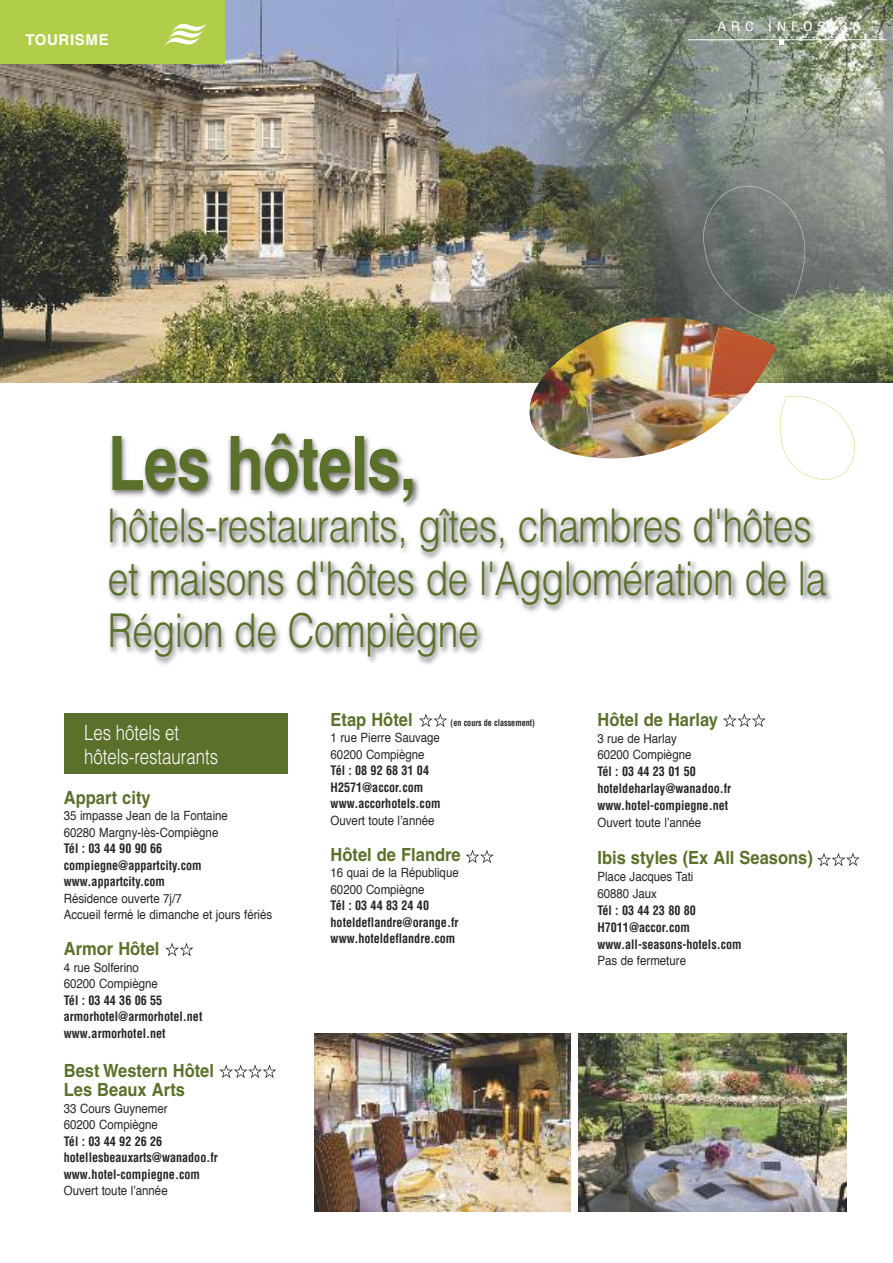
<style>
.page{position:relative;width:893px;height:1263px;background:#fff}
.page>*{position:absolute;margin:0;border:0;box-sizing:border-box;transform-origin:0 0}
.t1{font:700 75px "Helvetica";letter-spacing:-.01em;color:#5b712b;scale:.8 1}
.t2{font:300 46.5px/52.5px "Helvetica";letter-spacing:-.01em;color:#5b712b;scale:.8 1}
.t3{font:300 21px/24px "Helvetica";color:#fff;scale:.8 1}
.t4{font:700 18.15px/19.5px "Helvetica";color:#5b712b;scale:.91 1}
.t5{font:700 15px "Helvetica";letter-spacing:.045em;color:#fff}
.t6{font:700 condensed 12.75px/16.5px "Helvetica";color:#272627;scale:.95 1}
.t7{font:12.75px/16.5px "Helvetica";color:#272627;scale:.9 1}
.t8{font:condensed 12.6px "Helvetica";letter-spacing:.3em;color:#fff;scale:1.25 1}
.t9{font:700 condensed 9px "Helvetica";color:#272627;scale:.9 1}
</style>
<div class="page">
<img style="left:0;top:0;width:893px;height:383px">
<div style="left:0;top:0;width:225px;height:64px;background:#b1ce4a"></div>
<hr style="left:688px;top:40px;width:198px;height:1px;background:#fff">
<svg style="left:780px;top:41px;width:4px;height:4px"></svg>
<svg style="left:164px;top:23px;width:43px;height:23px"></svg>
<div style="left:64px;top:713px;width:223px;height:61px;background:#5b712b"></div>
<img style="left:578px;top:1033px;width:268px;height:179px">
<img style="left:315px;top:1034px;width:255px;height:177px">
<img style="left:108px;top:432px;width:724px;height:233px">
<img style="left:529px;top:317px;width:247px;height:142px">
<svg style="left:701px;top:184px;width:107px;height:139px;background:#6c746f"></svg>
<svg style="left:779px;top:396px;width:76px;height:85px"></svg>
<svg style="left:219px;top:1064px;width:57px;height:14px"></svg>
<svg style="left:723px;top:713px;width:43px;height:14px"></svg>
<svg style="left:817px;top:852px;width:43px;height:14px"></svg>
<svg style="left:165px;top:942px;width:28px;height:14px"></svg>
<svg style="left:466px;top:849px;width:28px;height:14px"></svg>
<svg style="left:419px;top:713px;width:28px;height:14px"></svg>
<p class="t5" style="left:26px;top:34px;width:85px">TOURISME</p>
<p class="t8" style="left:717px;top:21px;width:116px">ARC INFOS 38</p>
<h1 class="t1" style="left:108px;top:436px;width:387px">Les hôtels,</h1>
<h2 class="t2" style="left:108px;top:500px;width:900px">hôtels-restaurants, gîtes, chambres d'hôtes et maisons d'hôtes de l'Agglomération de la<br>Région de Compiègne</h2>
<h3 class="t3" style="left:84px;top:720px;width:169px">Les hôtels et hôtels-restaurants</h3>
<h3 class="t4" style="left:64px;top:789px;width:97px">Appart city</h3>
<p class="t7" style="left:64px;top:808px;width:184px">35 impasse Jean de la Fontaine<br>60280 Margny-lès-Compiègne</p>
<p class="t6" style="left:64px;top:841px;width:147px">Tél : 03 44 90 90 66 compiegne@appartcity.com www.appartcity.com</p>
<p class="t7" style="left:64px;top:891px;width:233px">Résidence ouverte 7j/7<br>Accueil fermé le dimanche et jours fériés</p>
<h3 class="t4" style="left:64px;top:941px;width:107px">Armor Hôtel</h3>
<p class="t7" style="left:64px;top:960px;width:106px">4 rue Solferino<br>60200 Compiègne</p>
<p class="t6" style="left:64px;top:993px;width:147px">Tél : 03 44 36 06 55 armorhotel@armorhotel.net www.armorhotel.net</p>
<h3 class="t4" style="left:64px;top:1062px;width:167px">Best Western Hôtel<br>Les Beaux Arts</h3>
<p class="t7" style="left:64px;top:1101px;width:117px">33 Cours Guynemer<br>60200 Compiègne</p>
<p class="t6" style="left:64px;top:1134px;width:164px">Tél : 03 44 92 26 26 hotellesbeauxarts@wanadoo.fr www.hotel-compiegne.com</p>
<p class="t7" style="left:64px;top:1183px;width:117px">Ouvert toute l’année</p>
<h3 class="t4" style="left:331px;top:711px;width:92px">Etap Hôtel</h3>
<p class="t7" style="left:331px;top:730px;width:123px">1 rue Pierre Sauvage<br>60200 Compiègne</p>
<p class="t6" style="left:331px;top:763px;width:117px">Tél : 08 92 68 31 04<br>H2571@accor.com www.accorhotels.com</p>
<p class="t7" style="left:331px;top:813px;width:117px">Ouvert toute l’année</p>
<h3 class="t4" style="left:331px;top:846px;width:145px">Hôtel de Flandre</h3>
<p class="t7" style="left:331px;top:865px;width:144px">16 quai de la République<br>60200 Compiègne</p>
<p class="t6" style="left:331px;top:898px;width:136px">Tél : 03 44 83 24 40 hoteldeflandre@orange.fr www.hoteldeflandre.com</p>
<p class="t9" style="left:451px;top:720px;width:95px">(en cours de classement)</p>
<h3 class="t4" style="left:597px;top:711px;width:134px">Hôtel de Harlay</h3>
<p class="t7" style="left:597px;top:731px;width:106px;line-height:17px">3 rue de Harlay<br>60200 Compiègne</p>
<p class="t6" style="left:597px;top:764px;width:142px;line-height:17px">Tél : 03 44 23 01 50 hoteldeharlay@wanadoo.fr www.hotel-compiegne.net</p>
<p class="t7" style="left:597px;top:815px;width:117px">Ouvert toute l’année</p>
<h3 class="t4" style="left:597px;top:849px;width:238px">Ibis styles (Ex All Seasons)</h3>
<p class="t7" style="left:597px;top:869px;width:108px;line-height:17px">Place Jacques Tati<br>60880 Jaux</p>
<p class="t6" style="left:597px;top:903px;width:153px;line-height:17px">Tél : 03 44 23 80 80<br>H7011@accor.com www.all-seasons-hotels.com</p>
<p class="t7" style="left:597px;top:954px;width:100px">Pas de fermeture</p>
</div>
